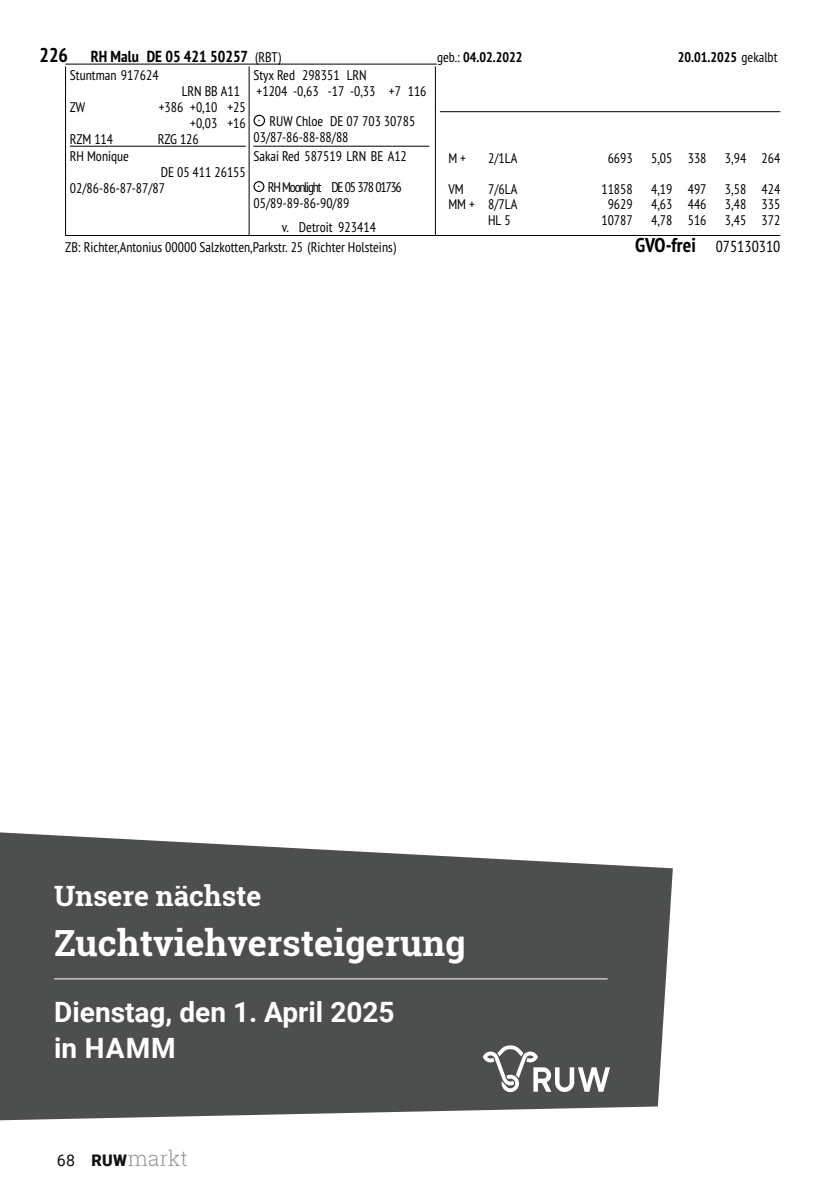
<style>
.page{position:relative;width:840px;height:1191px;background:#fff}
.page>*{position:absolute;margin:0;border:0;box-sizing:border-box;transform-origin:0 0}
.t1{font:700 36px "Roboto Slab";color:#fff}
.t2{font:700 28px/36px "Roboto";color:#fff}
.t3{font:700 28px "Roboto Slab";color:#fff}
.t4{font:300 21px "Roboto Slab";letter-spacing:.01em;color:#979998}
.t5{font:700 condensed 16px "PT Sans";color:#000}
.t6{font:condensed 16px "PT Sans";color:#000}
.t7{font:condensed 14px/16px "PT Sans";color:#000}
.t8{font:condensed 14px/16px "PT Sans";letter-spacing:-.09em;color:#000}
.t9{font:700 condensed 14px "PT Sans";color:#000}
.s1{font-size:20px}
.s2{font-weight:400;font-size:14px}
.s3{font-weight:400}
.s4{font-weight:700;font-size:20px}
.s5{font-family:"Roboto";font-weight:400;font-size:16px;color:#11110f}
.s6{font-family:"Roboto";font-weight:900;font-size:16px;color:#11110f}
</style>
<div class="page">
<hr style="left:65px;top:64px;width:371px;height:1px;background:#000">
<hr style="left:65px;top:66px;width:1px;height:169px;background:#000">
<hr style="left:70px;top:146px;width:176px;height:1px;background:#000">
<hr style="left:249px;top:66px;width:1px;height:169px;background:#000">
<div style="left:253px;top:115px;width:12px;height:11px;border:1px solid #000;border-radius:50%"></div>
<hr style="left:253px;top:146px;width:176px;height:1px;background:#000">
<div style="left:253px;top:181px;width:11px;height:11px;border:1px solid #000;border-radius:50%"></div>
<hr style="left:435px;top:66px;width:1px;height:169px;background:#000">
<hr style="left:439px;top:111px;width:341px;height:1px;background:#000">
<hr style="left:65px;top:235px;width:715px;height:1px;background:#000">
<svg style="left:0;top:832px;width:672px;height:288px;fill:#4d4f4e"></svg>
<hr style="left:54px;top:978px;width:553px;height:1px;background:#fff">
<svg style="left:482px;top:1045px;width:127px;height:47px"></svg>
<p class="t5" style="left:39px;top:46px;width:243px"><span class="s1">226</span> RH Malu DE 05 421 50257 <span class="s2">(RBT)</span></p>
<p class="t9" style="left:437px;top:48px;width:87px"><span class="s3">geb.:</span> 04.02.2022</p>
<p class="t9" style="left:677px;top:48px;width:101px">20.01.2025 <span class="s3">gekalbt</span></p>
<p class="t7" style="left:70px;top:67px;width:90px">Stuntman 917624</p>
<p class="t7" style="left:182px;top:83px;width:60px">LRN BB A11</p>
<p class="t7" style="left:70px;top:99px;width:17px">ZW</p>
<p class="t7" style="left:159px;top:99px;width:88px;text-align:right">+386 +0,10 +25 +0,03 +16</p>
<p class="t7" style="left:70px;top:131px;width:45px">RZM 114</p>
<p class="t7" style="left:158px;top:131px;width:42px">RZG 126</p>
<p class="t7" style="left:70px;top:147px;width:61px">RH Monique</p>
<p class="t7" style="left:70px;top:163px;width:177px;text-indent:91px">DE 05 411 26155<br>02/86-86-87-87/87</p>
<p class="t7" style="left:253px;top:67px;width:174px">Styx Red 298351 LRN<br>+1204 -0,63 -17 -0,33 +7 116</p>
<p class="t7" style="left:253px;top:113px;width:163px;text-indent:5px"><sup>.</sup> RUW Chloe DE 07 703 30785<br>03/87-86-88-88/88</p>
<p class="t7" style="left:253px;top:147px;width:155px">Sakai Red 587519 LRN BE A12</p>
<p class="t8" style="left:253px;top:179px;width:150px;text-indent:4px"><sup>.</sup> RH Moonlight DE 05 378 01736<br>05/89-89-86-90/89</p>
<p class="t7" style="left:282px;top:219px;width:96px">v. Detroit 923414</p>
<p class="t7" style="left:448px;top:150px;width:19px">M+</p>
<p class="t7" style="left:488px;top:150px;width:31px">2/1LA</p>
<p class="t7" style="left:607px;top:150px;width:27px">6693</p>
<p class="t7" style="left:650px;top:150px;width:57px">5,05 338</p>
<p class="t7" style="left:724px;top:150px;width:57px">3,94 264</p>
<p class="t7" style="left:448px;top:181px;width:17px">VM</p>
<p class="t7" style="left:488px;top:181px;width:31px">7/6LA</p>
<p class="t7" style="left:601px;top:181px;width:33px">11858</p>
<p class="t7" style="left:650px;top:181px;width:57px">4,19 497</p>
<p class="t7" style="left:724px;top:181px;width:57px">3,58 424</p>
<p class="t7" style="left:448px;top:196px;width:70px">MM + 8/7LA</p>
<p class="t7" style="left:607px;top:196px;width:27px">9629</p>
<p class="t7" style="left:650px;top:196px;width:57px">4,63 446</p>
<p class="t7" style="left:724px;top:196px;width:57px">3,48 335</p>
<p class="t7" style="left:488px;top:211px;width:24px">HL5</p>
<p class="t7" style="left:601px;top:211px;width:33px">10787</p>
<p class="t7" style="left:650px;top:211px;width:57px">4,78 516</p>
<p class="t7" style="left:724px;top:211px;width:57px">3,45 372</p>
<p class="t7" style="left:65px;top:239px;width:332px">ZB: Richter,Antonius 00000 Salzkotten,Parkstr. 25 (Richter Holsteins)</p>
<p class="t6" style="left:634px;top:236px;width:147px"><span class="s4">GVO-frei</span> 075130310</p>
<h2 class="t3" style="left:54px;top:877px;width:209px">Unsere nächste</h2>
<h1 class="t1" style="left:54px;top:918px;width:413px">Zuchtviehversteigerung</h1>
<h2 class="t2" style="left:54px;top:993px;width:342px">Dienstag, den 1. April 2025 in HAMM</h2>
<h3 class="t4" style="left:57px;top:1144px;width:133px"><span class="s5">68</span> <span class="s6">RUW</span>markt</h3>
</div>
